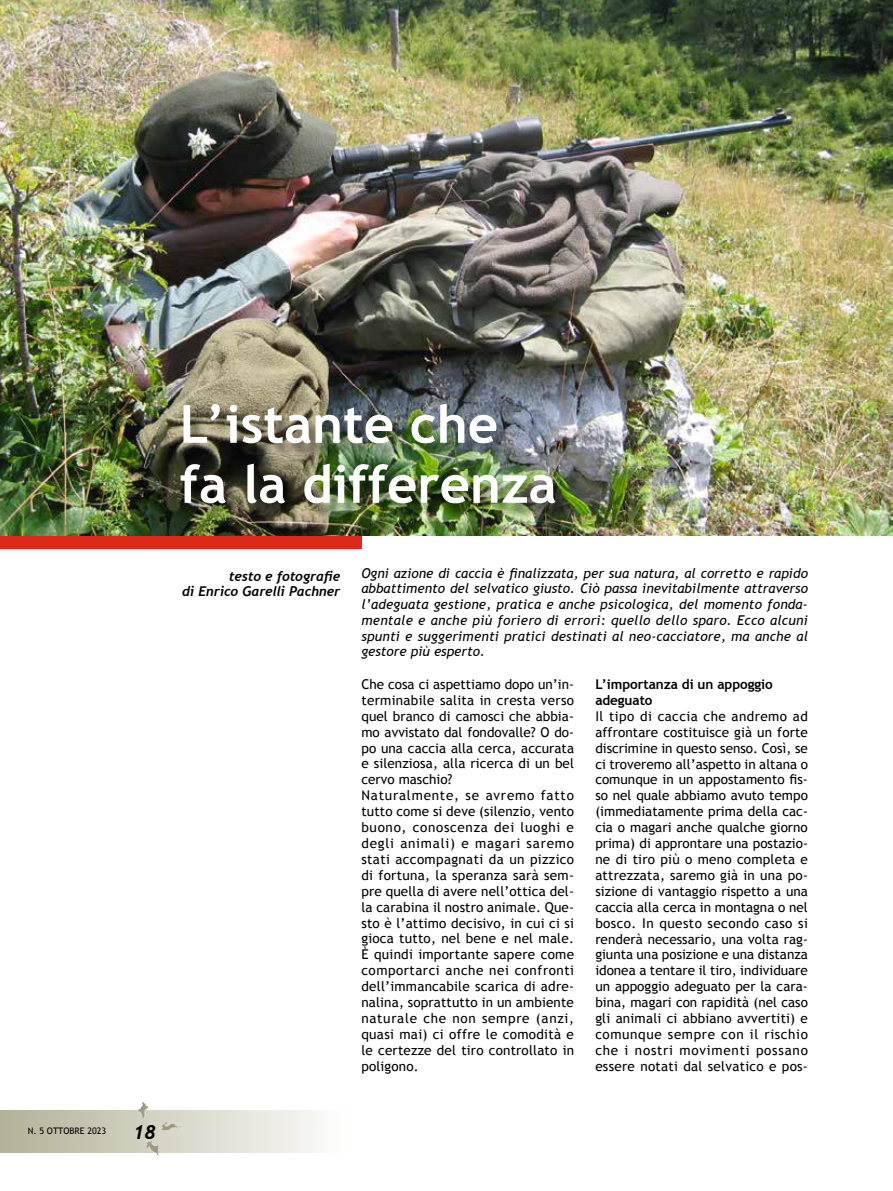
<style>
.page{position:relative;width:893px;height:1191px;background:#fff}
.page>*{position:absolute;margin:0;border:0;box-sizing:border-box;transform-origin:0 0}
.t1{font:700 52.5px/60px "Trebuchet MS";color:#fff}
.t2{font:italic 700 19.5px "Trebuchet";color:#000}
.t3{font:13.5px/15.9px "Trebuchet MS";letter-spacing:.015em;color:#000}
.t4{font:italic 13.5px/15.8px "Trebuchet MS";letter-spacing:.015em;color:#000;text-align:justify}
.t5{font:italic 700 13.5px/15.9px "Trebuchet";letter-spacing:-.01em;color:#000;text-align:right}
.t6{font:700 13.5px/15.9px "Trebuchet MS";letter-spacing:-.005em;color:#000}
.t7{font:9px "Trebuchet MS";color:#000}
</style>
<div class="page">
<img style="left:0;top:0;width:893px;height:536px">
<div style="left:181px;top:405px;width:390px;height:115px;background:#000;opacity:.5"></div>
<div style="left:0;top:536px;width:361px;height:12px;background:#dc291a"></div>
<div style="left:0;top:1110px;width:353px;height:42px;background:linear-gradient(to right,#b2b096,#fefefe)"></div>
<img style="left:138px;top:1102px;width:44px;height:29px">
<h1 class="t1" style="left:180px;top:394px;width:378px">L’istante che fa la differenza</h1>
<p class="t7" style="left:28px;top:1125px;width:80px">N. 5 OTTOBRE 2023</p>
<h2 class="t2" style="left:133px;top:1119px;width:24px">18</h2>
<p class="t5" style="left:182px;top:568px;width:160px">testo e fotografie<br>di Enrico Garelli Pachner</p>
<p class="t4" style="left:361px;top:565px;width:448px">Ogni azione di caccia è finalizzata, per sua natura, al corretto e rapido abbattimento del selvatico giusto. Ciò passa inevitabilmente attraverso l’adeguata gestione, pratica e anche psicologica, del momento fonda&shy;mentale e anche più foriero di errori: quello dello sparo. Ecco alcuni spunti e suggerimenti pratici destinati al neo-cacciatore, ma anche al gestore più esperto.</p>
<p class="t6" style="left:595px;top:676px;width:179px">L’importanza di un appoggio adeguato</p>
<p class="t3" style="left:595px;top:708px;width:214px;text-align:justify">Il tipo di caccia che andremo ad affrontare costituisce già un forte discrimine in questo senso. Così, se ci troveremo all’aspetto in altana o comunque in un appostamento fis&shy;so nel quale abbiamo avuto tempo (immediatamente prima della cac&shy;cia o magari anche qualche giorno prima) di approntare una postazio&shy;ne di tiro più o meno completa e attrezzata, saremo già in una po&shy;sizione di vantaggio rispetto a una caccia alla cerca in montagna o nel bosco. In questo secondo caso si renderà necessario, una volta rag&shy;giunta una posizione e una distanza idonea a tentare il tiro, individuare un appoggio adeguato per la cara&shy;bina, magari con rapidità (nel caso gli animali ci abbiano avvertiti) e comunque sempre con il rischio che i nostri movimenti possano essere notati dal selvatico e pos-</p>
<p class="t3" style="left:361px;top:676px;width:214px">Che cosa ci aspettiamo dopo un’in&shy;terminabile salita in cresta verso quel branco di camosci che abbia&shy;mo avvistato dal fondovalle? O do&shy;po una caccia alla cerca, accurata e silenziosa, alla ricerca di un bel cervo maschio?<br>Naturalmente, se avremo fatto tutto come si deve (silenzio, vento buono, conoscenza dei luoghi e degli animali) e magari saremo stati accompagnati da un pizzico di fortuna, la speranza sarà sem&shy;pre quella di avere nell’ottica del&shy;la carabina il nostro animale. Que&shy;sto è l’attimo decisivo, in cui ci si gioca tutto, nel bene e nel male.<br>È quindi importante sapere come comportarci anche nei confronti dell’immancabile scarica di adre&shy;nalina, soprattutto in un ambiente naturale che non sempre (anzi, quasi mai) ci offre le comodità e le certezze del tiro controllato in poligono.</p>
</div>
